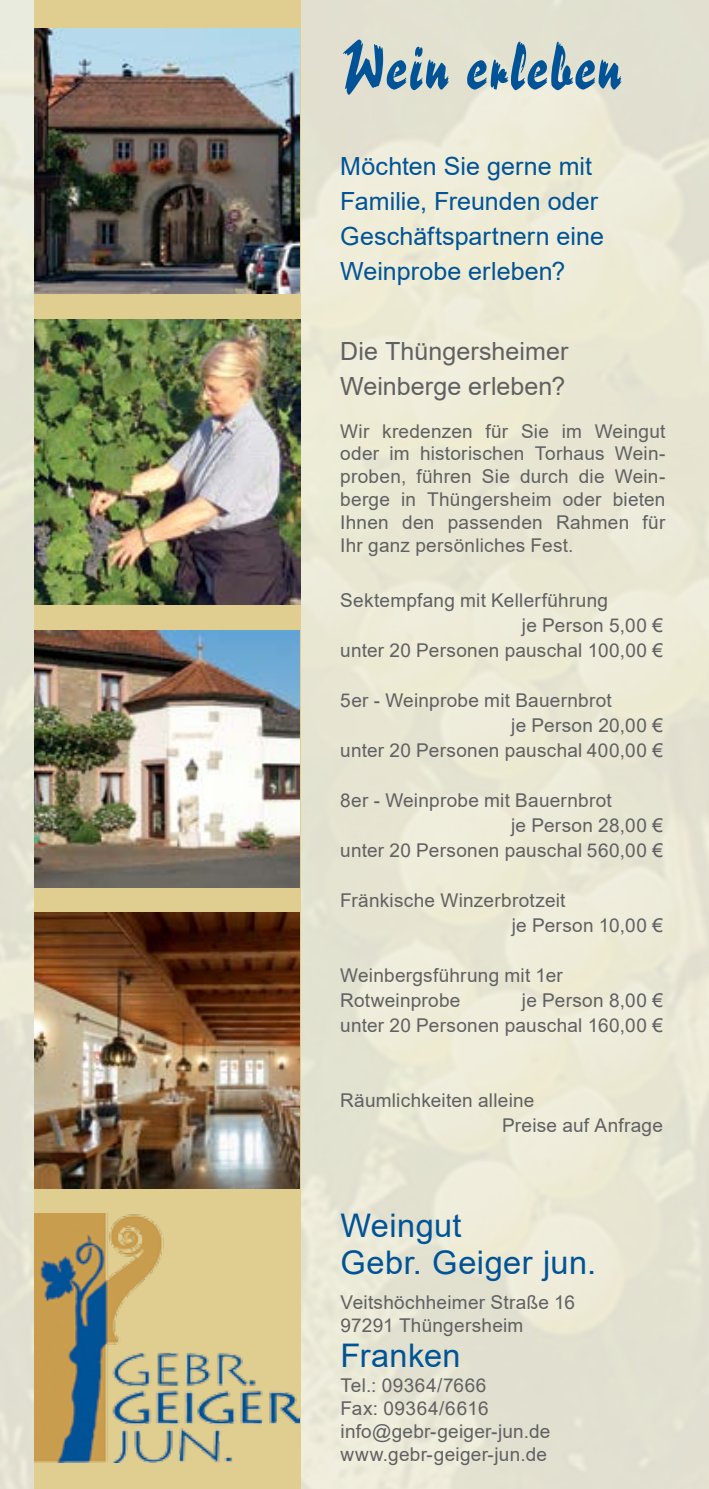
<style>
.page{position:relative;width:709px;height:1489px;background:#fff}
.page>*{position:absolute;margin:0;border:0;box-sizing:border-box;transform-origin:0 0}
.t1{font:62.5px "Reporter Two";letter-spacing:.035em;color:#005396}
.t2{font:32.5px/37.5px "Arial";letter-spacing:.015em;color:#005396}
.t3{font:25px/35px "Arial";letter-spacing:.005em;color:#005396}
.t4{font:25px/35px "Arial";letter-spacing:.005em;color:#5f6062}
.t5{font:19px/22.8px "Arial";letter-spacing:.015em;color:#5f6062}
</style>
<div class="page">
<img style="left:0;top:0;width:709px;height:1488px">
<div style="left:34px;top:0;width:266px;height:1488px;background:#dfce90"></div>
<img style="left:34px;top:630px;width:265px;height:257px">
<img style="left:34px;top:28px;width:265px;height:266px">
<img style="left:34px;top:1213px;width:265px;height:249px">
<img style="left:34px;top:319px;width:266px;height:285px">
<img style="left:34px;top:912px;width:265px;height:275px">
<h1 class="t1" style="left:340px;top:27px;width:283px">Wein erleben</h1>
<h3 class="t3" style="left:340px;top:148px;width:265px">Möchten Sie gerne mit<br>Familie, Freunden oder<br>Geschäftspartnern eine<br>Weinprobe erleben?</h3>
<h3 class="t4" style="left:340px;top:333px;width:229px">Die Thüngersheimer<br>Weinberge erleben?</h3>
<p class="t5" style="left:340px;top:419px;width:327px;text-align:justify">Wir kredenzen für Sie im Weingut oder im historischen Torhaus Wein&shy;proben, führen Sie durch die Wein&shy;berge in Thüngersheim oder bieten Ihnen den passenden Rahmen für Ihr ganz persönliches Fest.</p>
<p class="t5" style="left:340px;top:588px;width:269px">Sektempfang mit Kellerführung</p>
<p class="t5" style="left:522px;top:613px;width:142px">je Person 5,00 €</p>
<p class="t5" style="left:340px;top:638px;width:324px">unter 20 Personen pauschal 100,00 €</p>
<p class="t5" style="left:340px;top:688px;width:273px">5er - Weinprobe mit Bauernbrot</p>
<p class="t5" style="left:511px;top:713px;width:153px">je Person 20,00 €</p>
<p class="t5" style="left:340px;top:738px;width:324px">unter 20 Personen pauschal 400,00 €</p>
<p class="t5" style="left:340px;top:788px;width:273px">8er - Weinprobe mit Bauernbrot</p>
<p class="t5" style="left:511px;top:813px;width:153px">je Person 28,00 €</p>
<p class="t5" style="left:340px;top:838px;width:324px">unter 20 Personen pauschal 560,00 €</p>
<p class="t5" style="left:512px;top:887px;width:153px;line-height:25px;text-indent:-171px">Fränkische Winzerbrotzeit<br>je Person 10,00 €</p>
<p class="t5" style="left:340px;top:962px;width:224px;line-height:25px">Weinbergsführung mit 1er<br>Rotweinprobe</p>
<p class="t5" style="left:340px;top:987px;width:324px;line-height:25px;text-align:right">je Person 8,00 €<br>unter 20 Personen pauschal 160,00 €</p>
<p class="t5" style="left:502px;top:1087px;width:162px;line-height:25px;text-indent:-162px">Räumlichkeiten alleine<br>Preise auf Anfrage</p>
<h2 class="t2" style="left:340px;top:1206px;width:257px">Weingut<br>Gebr. Geiger jun.</h2>
<p class="t5" style="left:340px;top:1291px;width:236px">Veitshöchheimer Straße 16<br>97291 Thüngersheim</p>
<h2 class="t2" style="left:340px;top:1336px;width:121px">Franken</h2>
<p class="t5" style="left:340px;top:1373px;width:211px">Tel.: 09364/7666<br>Fax: 09364/6616 info@gebr-geiger-jun.de www.gebr-geiger-jun.de</p>
</div>
